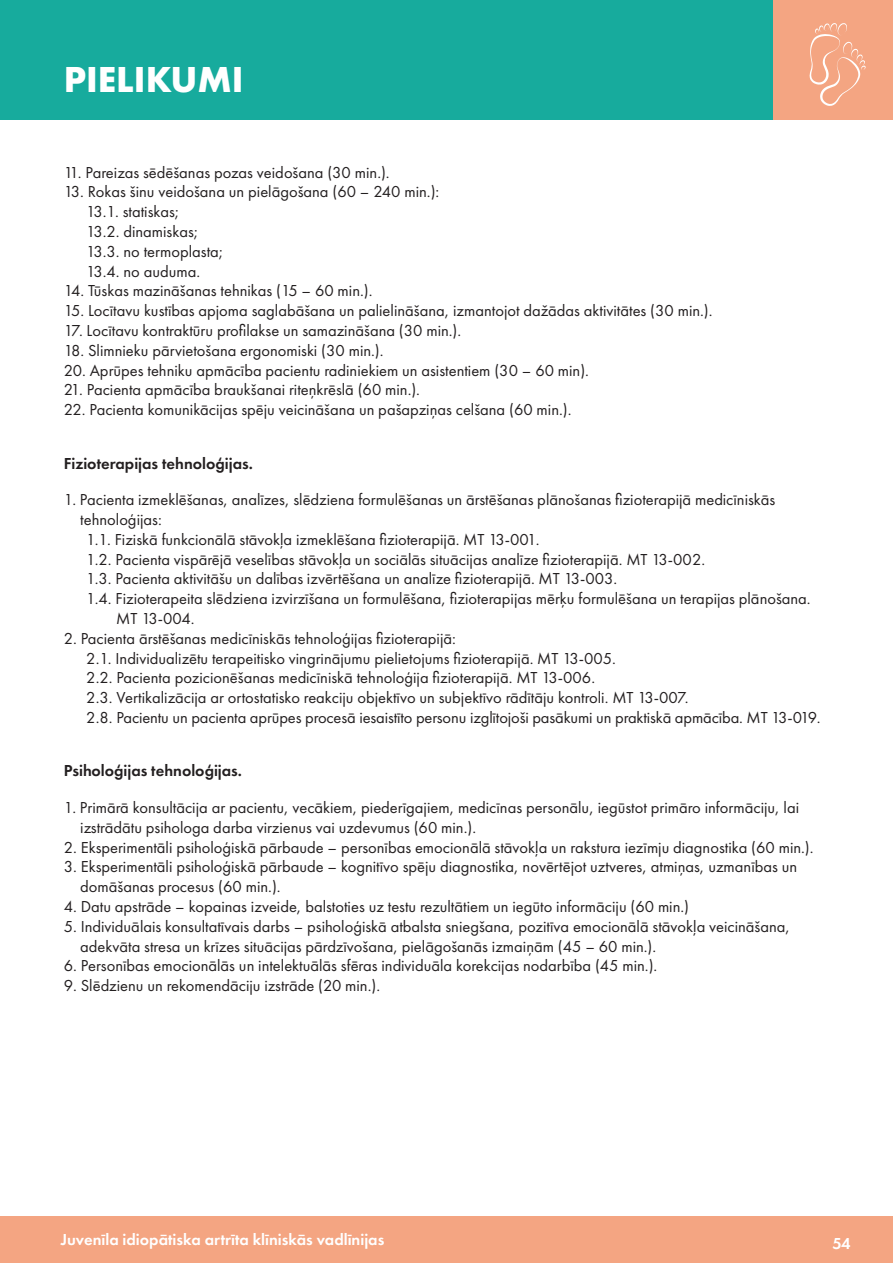
<style>
.page{position:relative;width:893px;height:1263px;background:#fff}
.page>*{position:absolute;margin:0;border:0;box-sizing:border-box;transform-origin:0 0}
.t1{font:700 37.5px "Futura PT";color:#fff}
.t2{font:16.5px/19.8px "Futura PT";color:#231f20}
.t3{font:600 16.5px "Futura PT";color:#231f20}
.t4{font:600 16.5px "Futura PT";color:#fff}
</style>
<div class="page">
<div style="left:0;top:1217px;width:893px;height:46px;background:#f4a582"></div>
<div style="left:0;top:0;width:797px;height:119px;background:#17ab9d"></div>
<div style="left:774px;top:0;width:119px;height:119px;background:#f4a582"></div>
<svg style="left:809px;top:23px;width:57px;height:83px"></svg>
<h1 class="t1" style="left:64px;top:56px;width:181px">PIELIKUMI</h1>
<p class="t2" style="left:64px;top:162px;width:327px">11. Pareizas sēdēšanas pozas veidošana (30 min.).</p>
<p class="t2" style="left:86px;top:182px;width:355px;text-indent:-23px">13. Rokas šinu veidošana un pielāgošana (60 – 240 min.):<br>13.1. statiskas;<br>13.2. dinamiskas;<br>13.3. no termoplasta;<br>13.4. no auduma.</p>
<p class="t2" style="left:64px;top:281px;width:310px">14. Tūskas mazināšanas tehnikas (15 – 60 min.).</p>
<p class="t2" style="left:64px;top:301px;width:650px">15. Locītavu kustības apjoma saglabāšana un palielināšana, izmantojot dažādas aktivitātes (30 min.).</p>
<p class="t2" style="left:64px;top:321px;width:399px">17. Locītavu kontraktūru profilakse un samazināšana (30 min.).</p>
<p class="t2" style="left:64px;top:340px;width:321px">18. Slimnieku pārvietošana ergonomiski (30 min.).</p>
<p class="t2" style="left:64px;top:360px;width:527px">20. Aprūpes tehniku apmācība pacientu radiniekiem un asistentiem (30 – 60 min).</p>
<p class="t2" style="left:64px;top:380px;width:358px">21. Pacienta apmācība braukšanai riteņkrēslā (60 min.).</p>
<p class="t2" style="left:64px;top:400px;width:509px">22. Pacienta komunikācijas spēju veicināšana un pašapziņas celšana (60 min.).</p>
<p class="t3" style="left:64px;top:453px;width:191px">Fizioterapijas tehnoloģijas.</p>
<p class="t2" style="left:64px;top:490px;width:713px">1. Pacienta izmeklēšanas, analīzes, slēdziena formulēšanas un ārstēšanas plānošanas fizioterapijā medicīniskās</p>
<p class="t2" style="left:80px;top:509px;width:83px">tehnoloģijas:</p>
<p class="t2" style="left:86px;top:529px;width:455px">1.1. Fiziskā funkcionālā stāvokļa izmeklēšana fizioterapijā. MT 13-001.</p>
<p class="t2" style="left:86px;top:549px;width:620px">1.2. Pacienta vispārējā veselības stāvokļa un sociālās situācijas analīze fizioterapijā. MT 13-002.</p>
<p class="t2" style="left:86px;top:569px;width:533px">1.3. Pacienta aktivitāšu un dalības izvērtēšana un analīze fizioterapijā. MT 13-003.</p>
<p class="t2" style="left:86px;top:589px;width:726px">1.4. Fizioterapeita slēdziena izvirzīšana un formulēšana, fizioterapijas mērķu formulēšana un terapijas plānošana.</p>
<p class="t2" style="left:116px;top:608px;width:80px">MT 13-004.</p>
<p class="t2" style="left:86px;top:628px;width:736px;text-indent:-23px">2. Pacienta ārstēšanas medicīniskās tehnoloģijas fizioterapijā:<br>2.1. Individualizētu terapeitisko vingrinājumu pielietojums fizioterapijā. MT 13-005.<br>2.2. Pacienta pozicionēšanas medicīniskā tehnoloģija fizioterapijā. MT 13-006.<br>2.3. Vertikalizācija ar ortostatisko reakciju objektīvo un subjektīvo rādītāju kontroli. MT 13-007.<br>2.8. Pacientu un pacienta aprūpes procesā iesaistīto personu izglītojoši pasākumi un praktiskā apmācība. MT 13-019.</p>
<p class="t3" style="left:64px;top:761px;width:180px">Psiholoģijas tehnoloģijas.</p>
<p class="t2" style="left:80px;top:797px;width:720px;text-indent:-16px">1. Primārā konsultācija ar pacientu, vecākiem, piederīgajiem, medicīnas personālu, iegūstot primāro informāciju, lai izstrādātu psihologa darba virzienus vai uzdevumus (60 min.).</p>
<p class="t2" style="left:64px;top:837px;width:751px">2. Eksperimentāli psiholoģiskā pārbaude – personības emocionālā stāvokļa un rakstura iezīmju diagnostika (60 min.).</p>
<p class="t2" style="left:80px;top:857px;width:718px;text-indent:-16px">3. Eksperimentāli psiholoģiskā pārbaude – kognitīvo spēju diagnostika, novērtējot uztveres, atmiņas, uzmanības un domāšanas procesus (60 min.).</p>
<p class="t2" style="left:64px;top:896px;width:627px">4. Datu apstrāde – kopainas izveide, balstoties uz testu rezultātiem un iegūto informāciju (60 min.)</p>
<p class="t2" style="left:80px;top:916px;width:711px;text-indent:-16px">5. Individuālais konsultatīvais darbs – psiholoģiskā atbalsta sniegšana, pozitīva emocionālā stāvokļa veicināšana, adekvāta stresa un krīzes situācijas pārdzīvošana, pielāgošanās izmaiņām (45 – 60 min.).</p>
<p class="t2" style="left:64px;top:956px;width:595px">6. Personības emocionālās un intelektuālās sfēras individuāla korekcijas nodarbība (45 min.).</p>
<p class="t2" style="left:64px;top:976px;width:318px">9. Slēdzienu un rekomendāciju izstrāde (20 min.).</p>
<p class="t4" style="left:61px;top:1229px;width:325px">Juvenīla idiopātiska artrīta klīniskās vadlīnijas</p>
<p class="t4" style="left:832px;top:1233px;width:20px">54</p>
</div>
